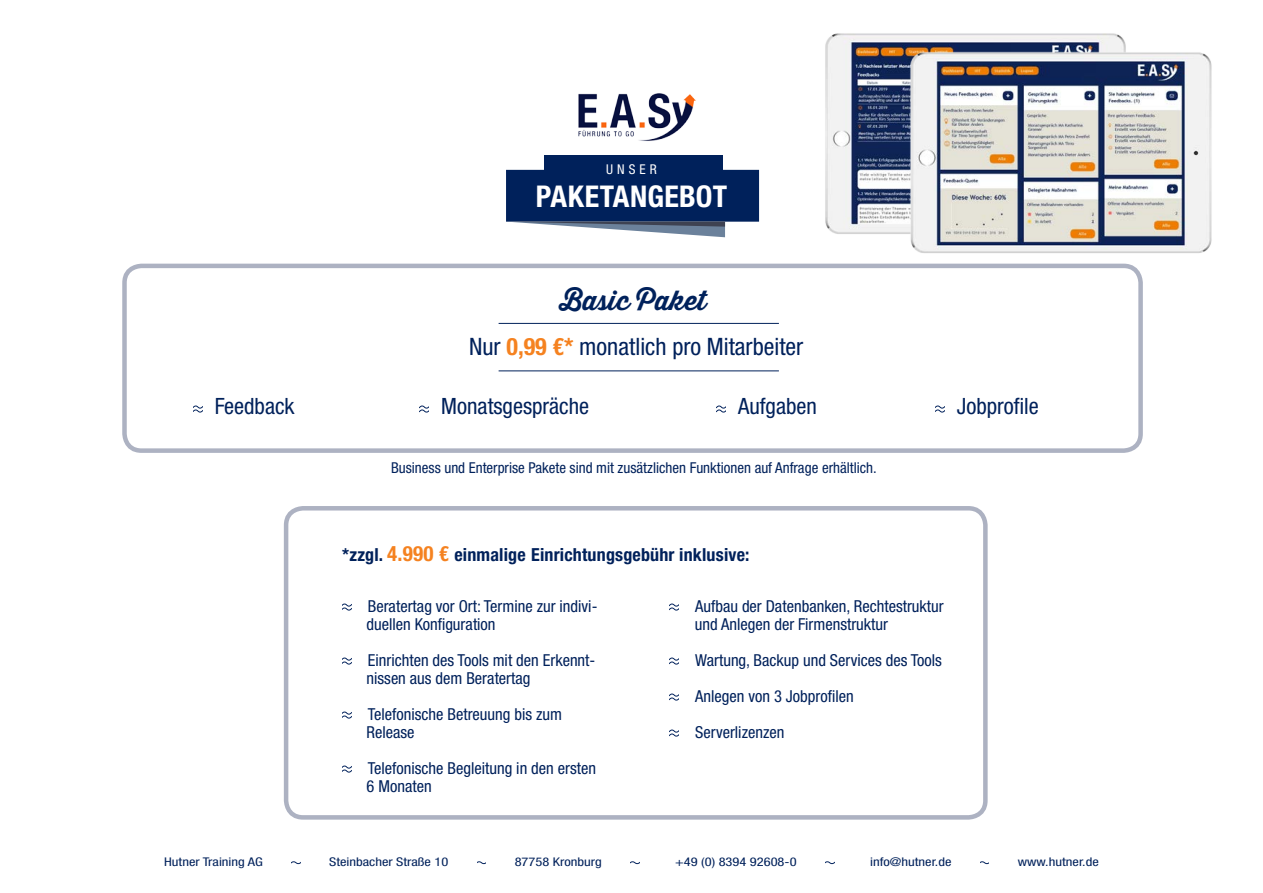
<style>
.page{position:relative;width:1263px;height:893px;background:#fff}
.page>*{position:absolute;margin:0;border:0;box-sizing:border-box;transform-origin:0 0}
.t1{font:700 condensed 30px "Helvetica Neue LT Std";letter-spacing:.005em;color:#fff}
.t2{font:700 27px "Thirsty Script";color:#00215b}
.t3{font:condensed 24px "Helvetica Neue LT Std";color:#00215b}
.t4{font:condensed 22.5px "Helvetica Neue LT Std";color:#00215b}
.t5{font:700 condensed 18px "Helvetica Neue LT Std";letter-spacing:.01em;color:#00215b}
.t6{font:condensed 16.5px/18px "Helvetica Neue LT Std";color:#00215b}
.t7{font:condensed 15px "Helvetica Neue LT Std";color:#00215b}
.t8{font:condensed 13.5px "Helvetica Neue LT Std";letter-spacing:.3em;color:#fff}
.t9{font:condensed 12px "Helvetica Neue LT Std";color:#00215b;scale:1.2 1}
.s1{font-weight:700;color:#f58220}
.s2{font-size:21px;color:#f58220}
</style>
<div class="page">
<div style="left:284px;top:506px;width:704px;height:314px;border:4px solid #adb2c2;border-radius:17px"></div>
<div style="left:122px;top:264px;width:1021px;height:189px;border:4px solid #adb2c2;border-radius:17px"></div>
<svg style="left:292px;top:861px;width:8px;height:3px"></svg>
<svg style="left:477px;top:861px;width:9px;height:3px"></svg>
<svg style="left:631px;top:861px;width:8px;height:3px"></svg>
<svg style="left:825px;top:861px;width:9px;height:3px"></svg>
<svg style="left:980px;top:861px;width:9px;height:3px"></svg>
<div style="left:506px;top:170px;width:253px;height:52px;background:#00215b"></div>
<svg style="left:513px;top:222px;width:212px;height:15px"></svg>
<hr style="left:499px;top:371px;width:280px;height:1px;background:#00215b">
<hr style="left:499px;top:323px;width:280px;height:1px;background:#00215b">
<div style="left:544px;top:155px;width:179px;height:18px;background:#00215b"></div>
<svg style="left:193px;top:406px;width:9px;height:6px"></svg>
<svg style="left:420px;top:406px;width:9px;height:6px"></svg>
<svg style="left:717px;top:406px;width:9px;height:6px"></svg>
<svg style="left:935px;top:406px;width:9px;height:6px"></svg>
<svg style="left:342px;top:604px;width:9px;height:6px"></svg>
<svg style="left:342px;top:658px;width:9px;height:6px"></svg>
<svg style="left:342px;top:712px;width:9px;height:6px"></svg>
<svg style="left:342px;top:766px;width:9px;height:6px"></svg>
<svg style="left:670px;top:604px;width:9px;height:6px"></svg>
<svg style="left:670px;top:658px;width:9px;height:6px"></svg>
<svg style="left:670px;top:694px;width:9px;height:6px"></svg>
<svg style="left:670px;top:730px;width:9px;height:6px"></svg>
<img style="left:787px;top:33px;width:356px;height:289px">
<img style="left:901px;top:33px;width:311px;height:231px">
<img style="left:578px;top:93px;width:118px;height:48px">
<p class="t8" style="left:606px;top:161px;width:52px">UNSER</p>
<h1 class="t1" style="left:536px;top:179px;width:193px">PAKETANGEBOT</h1>
<h2 class="t2" style="left:559px;top:281px;width:148px">Basic Paket</h2>
<h3 class="t3" style="left:469px;top:333px;width:336px">Nur <span class="s1">0,99 €*</span> monatlich pro Mitarbeiter</h3>
<h3 class="t4" style="left:215px;top:393px;width:81px">Feedback</h3>
<h3 class="t4" style="left:441px;top:393px;width:150px">Monatsgespräche</h3>
<h3 class="t4" style="left:738px;top:393px;width:80px">Aufgaben</h3>
<h3 class="t4" style="left:957px;top:393px;width:84px">Jobprofile</h3>
<p class="t7" style="left:391px;top:459px;width:487px">Business und Enterprise Pakete sind mit zusätzlichen Funktionen auf Anfrage erhältlich.</p>
<p class="t5" style="left:342px;top:544px;width:409px">*zzgl. <span class="s2">4.990 €</span> einmalige Einrichtungsgebühr inklusive:</p>
<p class="t6" style="left:367px;top:597px;width:232px">Beratertag vor Ort: Termine zur indivi&shy;duellen Konfiguration</p>
<p class="t6" style="left:367px;top:651px;width:230px">Einrichten des Tools mit den Erkennt&shy;nissen aus dem Beratertag</p>
<p class="t6" style="left:367px;top:705px;width:197px">Telefonische Betreuung bis zum<br>Release</p>
<p class="t6" style="left:367px;top:759px;width:231px">Telefonische Begleitung in den ersten<br>6 Monaten</p>
<p class="t6" style="left:695px;top:597px;width:250px">Aufbau der Datenbanken, Rechtestruktur und Anlegen der Firmenstruktur</p>
<p class="t6" style="left:695px;top:642px;width:248px;line-height:36px">Wartung, Backup und Services des Tools<br>Anlegen von 3 Jobprofilen<br>Serverlizenzen</p>
<p class="t9" style="left:164px;top:855px;width:84px">Hutner Training AG</p>
<p class="t9" style="left:329px;top:855px;width:101px">Steinbacher Straße 10</p>
<p class="t9" style="left:515px;top:855px;width:74px">87758 Kronburg</p>
<p class="t9" style="left:675px;top:855px;width:103px">+49 (0) 8394 92608-0</p>
<p class="t9" style="left:870px;top:855px;width:69px">info@hutner.de</p>
<p class="t9" style="left:1018px;top:855px;width:69px">www.hutner.de</p>
</div>
